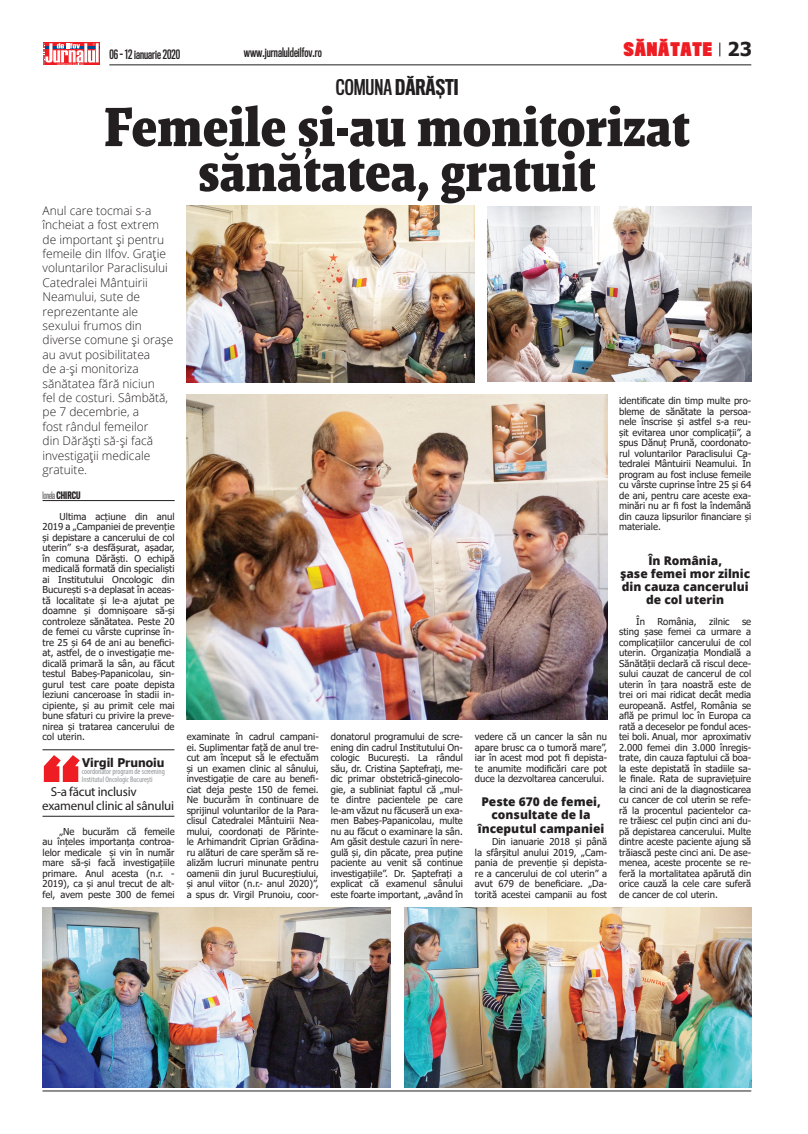
<style>
.page{position:relative;width:808px;height:1134px;background:#fff}
.page>*{position:absolute;margin:0;border:0;box-sizing:border-box;transform-origin:0 0}
.Text_STIRE_4_0{font:700 70px "Titling Gothic FB Narrow";color:#ee1d23}
.TITLU_6_2_Malaga_OK{font:700 56px/45px "Malaga Narrow OT";color:#231f20;text-align:center;scale:1.1 1}
.SUPRA{font:500 20px "Titling Gothic FB Comp";color:#231f20;scale:1.1 1}
.t1{font:700 19.1px "Tahoma";color:#231f20}
.t2{font:900 17.3px "Titling Gothic FB Comp";letter-spacing:.05em;color:#ee1d23}
.BODY_TXT{font:13px/14.3px "Myriad Pro";letter-spacing:-.02em;color:#231f20}
.INTRO{font:300 12px/14.4px "Open Sans";color:#231f20}
.INTER{font:800 12px/13.2px "Open Sans";color:#231f20;text-align:center}
.t3{font:600 12px "Titling Gothic FB Comp";color:#231f20}
.t4{font:700 12px "Tahoma";color:#231f20}
.BODY_TXT-2{font:9.5px/10.5px "Tahoma";color:#231f20;text-align:justify}
.Semantura_ok{font:300 9.5px "Titling Gothic FB Comp";color:#231f20}
.t5{font:condensed 8px/7.6px "Myriad Pro";letter-spacing:-.005em;color:#939598}
.s1{font-weight:600}
.s2{font-weight:500}
</style>
<div class="page">
<hr style="left:43px;top:1090px;width:708px;height:1px;background:#231f20">
<div style="left:43px;top:43px;width:57px;height:22px;background:#ee1d23"></div>
<hr style="left:45px;top:46px;width:55px;height:3px;background:#014d95">
<svg style="left:43px;top:43px;width:56px;height:22px"></svg>
<hr style="left:109px;top:64px;width:642px;height:1px;background:#231f20">
<svg style="left:719px;top:43px;width:1px;height:13px"></svg>
<hr style="left:43px;top:500px;width:132px;height:1px;background:#231f20">
<img style="left:187px;top:394px;width:421px;height:326px">
<img style="left:43px;top:907px;width:347px;height:181px">
<img style="left:404px;top:907px;width:347px;height:181px">
<img style="left:187px;top:206px;width:288px;height:176px">
<img style="left:488px;top:206px;width:263px;height:176px">
<hr style="left:42px;top:816px;width:132px;height:1px;background:#231f20">
<hr style="left:42px;top:749px;width:132px;height:1px;background:#231f20">
<p class="t3" style="left:109px;top:47px;width:72px">06 - 12 ianuarie 2020</p>
<p class="t3" style="left:244px;top:46px;width:80px">www.jurnaluldeilfov.ro</p>
<p class="t2" style="left:624px;top:38px;width:90px">SĂNĂTATE</p>
<p class="t1" style="left:727px;top:36px;width:26px">23</p>
<p class="SUPRA" style="left:336px;top:75px;width:113px"><span class="s1">COMUNA</span> DĂRĂȘTI</p>
<p class="TITLU_6_2_Malaga_OK" style="left:104px;top:105px;width:534px">Femeile și-au monitorizat sănătatea, gratuit</p>
<p class="INTRO" style="left:43px;top:203px;width:132px">Anul care tocmai s-a încheiat a fost extrem de important și pentru femeile din Ilfov. Grație voluntarilor Paraclisului<br>Catedralei Mântuirii<br>Neamului, sute de reprezentante ale sexului frumos din diverse comune și orașe au avut posibilitatea<br>de a-și monitoriza sănătatea fără niciun<br>fel de costuri. Sâmbătă, pe 7 decembrie, a<br>fost rândul femeilor<br>din Dărăști să-și facă investigații medicale gratuite.</p>
<p class="Semantura_ok" style="left:43px;top:490px;width:39px">Ionela <span class="s2">CHIRCU</span></p>
<p class="BODY_TXT-2" style="left:43px;top:512px;width:134px;text-indent:17px">Ultima acțiune din anul 2019 a „Campaniei de prevenție și depistare a cancerului de col uterin” s-a desfășurat, așadar, în comuna Dărăşti. O echipă medicală formată din specialiști ai Institutului Oncologic din București s-a deplasat în aceas&shy;tă localitate și le-a ajutat pe doamne și domnișoare să-și controleze sănătatea. Peste 20 de femei cu vârste cuprinse în&shy;tre 25 și 64 de ani au benefici&shy;at, astfel, de o investigație me&shy;dicală primară la sân, au făcut testul Babeș-Papanicolau, sin&shy;gurul test care poate depista leziuni canceroase în stadii in&shy;cipiente, și au primit cele mai bune sfaturi cu privire la preve&shy;nirea și tratarea cancerului de col uterin.</p>
<p class="Text_STIRE_4_0" style="left:41px;top:741px;width:41px">“</p>
<p class="BODY_TXT" style="left:42px;top:784px;width:133px;text-indent:9px">S-a făcut inclusiv examenul clinic al sânului</p>
<p class="t4" style="left:82px;top:754px;width:84px">Virgil Prunoiu</p>
<p class="t5" style="left:82px;top:768px;width:85px">coordonator program de screening<br>Institutul Oncologic Bucureşti</p>
<p class="BODY_TXT-2" style="left:43px;top:827px;width:134px;text-indent:17px">„Ne bucurăm că femeile au înțeles importanța controa&shy;lelor medicale și vin în număr mare să-și facă investigațiile primare. Anul acesta (n.r. - 2019), ca și anul trecut de alt&shy;fel, avem peste 300 de femei</p>
<p class="BODY_TXT-2" style="left:187px;top:732px;width:134px">examinate în cadrul campani&shy;ei. Suplimentar față de anul tre&shy;cut am început să le efectuăm și un examen clinic al sânului, investigație de care au benefi&shy;ciat deja peste 150 de femei.<br>Ne bucurăm în continuare de sprijinul voluntarilor de la Para&shy;clisul Catedralei Mântuirii Nea&shy;mului, coordonați de Părinte&shy;le Arhimandrit Ciprian Grădina&shy;ru alături de care sperăm să re&shy;alizăm lucruri minunate pentru oamenii din jurul Bucureștiului, și anul viitor (n.r.- anul 2020)”, a spus dr. Virgil Prunoiu, coor-</p>
<p class="BODY_TXT-2" style="left:331px;top:732px;width:134px">donatorul programului de scre&shy;ening din cadrul Institutului On&shy;cologic București. La rândul său, dr. Cristina Șaptefrați, me&shy;dic primar obstetrică-ginecolo&shy;gie, a subliniat faptul că „mul&shy;te dintre pacientele pe care le-am văzut nu făcuseră un exa&shy;men Babeș-Papanicolau, multe nu au făcut o examinare la sân.<br>Am găsit destule cazuri în nere&shy;gulă și, din păcate, prea puține paciente au venit să continue investigațiile”. Dr. Șaptefrați a explicat că examenul sânului este foarte important, „având în</p>
<p class="BODY_TXT-2" style="left:475px;top:732px;width:134px">vedere că un cancer la sân nu apare brusc ca o tumoră mare”, iar în acest mod pot fi depista&shy;te anumite modificări care pot duce la dezvoltarea cancerului.</p>
<p class="INTER" style="left:478px;top:794px;width:128px">Peste 670 de femei, consultate de la începutul campaniei</p>
<p class="BODY_TXT-2" style="left:475px;top:837px;width:134px;text-indent:17px">Din ianuarie 2018 și până la sfârșitul anului 2019, „Cam&shy;pania de prevenție și depista&shy;re a cancerului de col uterin” a avut 679 de beneficiare. „Da&shy;torită acestei campanii au fost</p>
<p class="BODY_TXT-2" style="left:619px;top:396px;width:134px">identificate din timp multe pro&shy;bleme de sănătate la persoa&shy;nele înscrise și astfel s-a reu&shy;şit evitarea unor complicaţii”, a spus Dănuț Prună, coordonato&shy;rul voluntarilor Paraclisului Ca&shy;tedralei Mântuirii Neamului. În program au fost incluse femeile cu vârste cuprinse între 25 și 64 de ani, pentru care aceste exa&shy;minări nu ar fi fost la îndemână din cauza lipsurilor financiare și materiale.</p>
<p class="INTER" style="left:648px;top:553px;width:75px">În România,</p>
<p class="INTER" style="left:620px;top:566px;width:132px">șase femei mor zilnic din cauza cancerului de col uterin</p>
<p class="BODY_TXT-2" style="left:636px;top:617px;width:10px">În</p>
<p class="BODY_TXT-2" style="left:657px;top:617px;width:41px">România,</p>
<p class="BODY_TXT-2" style="left:709px;top:617px;width:22px">zilnic</p>
<p class="BODY_TXT-2" style="left:619px;top:617px;width:134px;text-indent:123px">se sting șase femei ca urmare a complicațiilor cancerului de col uterin. Organizația Mondială a Sănătății declară că riscul dece&shy;sului cauzat de cancerul de col uterin în țara noastră este de trei ori mai ridicat decât media europeană. Astfel, România se află pe primul loc în Europa ca rată a deceselor pe fondul aces&shy;tei boli. Anual, mor aproximativ 2.000 femei din 3.000 înregis&shy;trate, din cauza faptului că boa&shy;la este depistată în stadiile sa&shy;le finale. Rata de supraviețuire la cinci ani de la diagnosticarea cu cancer de col uterin se refe&shy;ră la procentul pacientelor ca&shy;re trăiesc cel puțin cinci ani du&shy;pă depistarea cancerului. Multe dintre aceste paciente ajung să trăiască peste cinci ani. De ase&shy;menea, aceste procente se re&shy;feră la mortalitatea apărută din orice cauză la cele care suferă de cancer de col uterin.</p>
</div>
